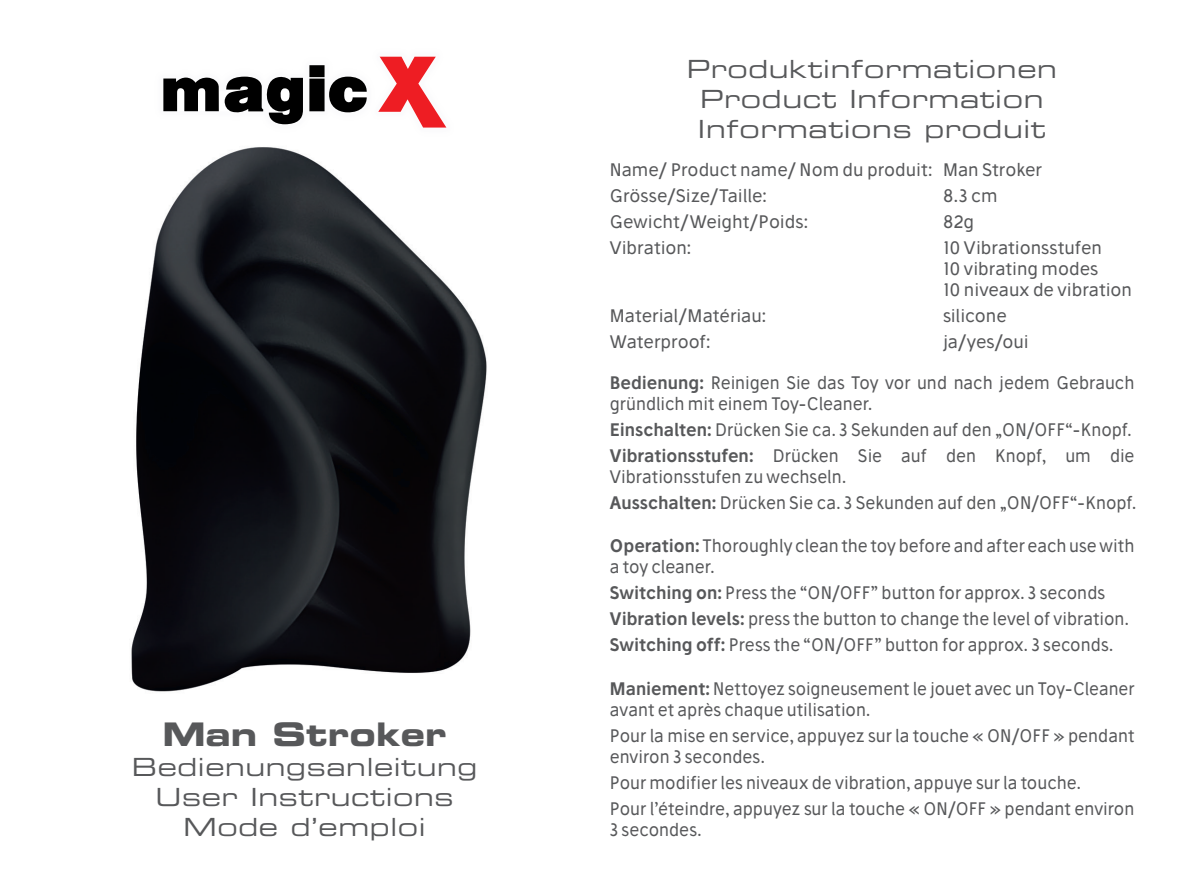
<style>
.page{position:relative;width:1177px;height:893px;background:#fff}
.page>*{position:absolute;margin:0;border:0;box-sizing:border-box;transform-origin:0 0}
.t1{font:32.5px "Eurostile Bold Extended Two";color:#57585a}
.t2{font:25px/30px "Eurostile Extended Two";letter-spacing:.025em;color:#57585a;text-align:center}
.t3{font:17.5px/26px "Stilu";color:#57585a;scale:.95 1}
.t4{font:17.5px/21px "Stilu";color:#57585a}
.t5{font:17.5px/21px "Stilu";color:#57585a;scale:.94 1}
.s1{font-weight:600}
</style>
<div class="page">
<img style="left:131px;top:147px;width:356px;height:545px">
<svg style="left:163px;top:57px;width:283px;height:71px"></svg>
<h1 class="t1" style="left:162px;top:712px;width:286px">Man Stroker</h1>
<h2 class="t2" style="left:132px;top:752px;width:347px">Bedienungsanleitung<br>User Instructions<br>Mode d’emploi</h2>
<h2 class="t2" style="left:686px;top:54px;width:372px">Produktinformationen<br>Product Information<br>Informations produit</h2>
<p class="t4" style="left:609px;top:156px;width:434px;line-height:26px">Name/ Product name/ Nom du produit: Man Stroker<br>Grösse/Size/Taille:</p>
<p class="t4" style="left:943px;top:185px;width:56px">8.3 cm</p>
<p class="t4" style="left:609px;top:211px;width:200px">Gewicht/Weight/Poids:</p>
<p class="t4" style="left:943px;top:211px;width:32px">82g</p>
<p class="t4" style="left:609px;top:237px;width:83px">Vibration:</p>
<p class="t4" style="left:943px;top:237px;width:190px">10 Vibrationsstufen<br>10 vibrating modes<br>10 niveaux de vibration</p>
<p class="t4" style="left:609px;top:305px;width:158px">Material/Matériau:</p>
<p class="t4" style="left:943px;top:305px;width:65px">silicone</p>
<p class="t4" style="left:609px;top:331px;width:102px">Waterproof:</p>
<p class="t4" style="left:943px;top:331px;width:87px">ja/yes/oui</p>
<p class="t3" style="left:609px;top:372px;width:553px;line-height:21px"><span class="s1">Bedienung:</span> Reinigen Sie das Toy vor und nach jedem Gebrauch gründlich mit einem Toy-Cleaner.</p>
<p class="t3" style="left:609px;top:416px;width:554px"><span class="s1">Einschalten:</span> Drücken Sie ca. 3 Sekunden auf den „ON/OFF“-Knopf.<br><span class="s1">Vibrationsstufen:</span> Drücken Sie auf den Knopf, um die</p>
<p class="t3" style="left:609px;top:463px;width:556px">Vibrationsstufen zu wechseln.<br><span class="s1">Ausschalten:</span> Drücken Sie ca. 3 Sekunden auf den „ON/OFF“-Knopf.</p>
<p class="t3" style="left:609px;top:535px;width:553px;line-height:21px"><span class="s1">Operation:</span> Thoroughly clean the toy before and after each use with a toy cleaner.</p>
<p class="t3" style="left:609px;top:580px;width:548px"><span class="s1">Switching on:</span> Press the “ON/OFF” button for approx. 3 seconds<br><span class="s1">Vibration levels:</span> press the button to change the level of vibration.<br><span class="s1">Switching off:</span> Press the “ON/OFF” button for approx. 3 seconds.</p>
<p class="t5" style="left:609px;top:678px;width:559px"><span class="s1">Maniement:</span> Nettoyez soigneusement le jouet avec un Toy-Cleaner avant et après chaque utilisation.</p>
<p class="t3" style="left:609px;top:725px;width:554px;line-height:21px">Pour la mise en service, appuyez sur la touche « ON/OFF » pendant environ 3 secondes.</p>
<p class="t3" style="left:609px;top:769px;width:553px">Pour modifier les niveaux de vibration, appuye sur la touche.<br>Pour l’éteindre, appuyez sur la touche « ON/OFF » pendant environ</p>
<p class="t3" style="left:609px;top:816px;width:98px">3 secondes.</p>
</div>
